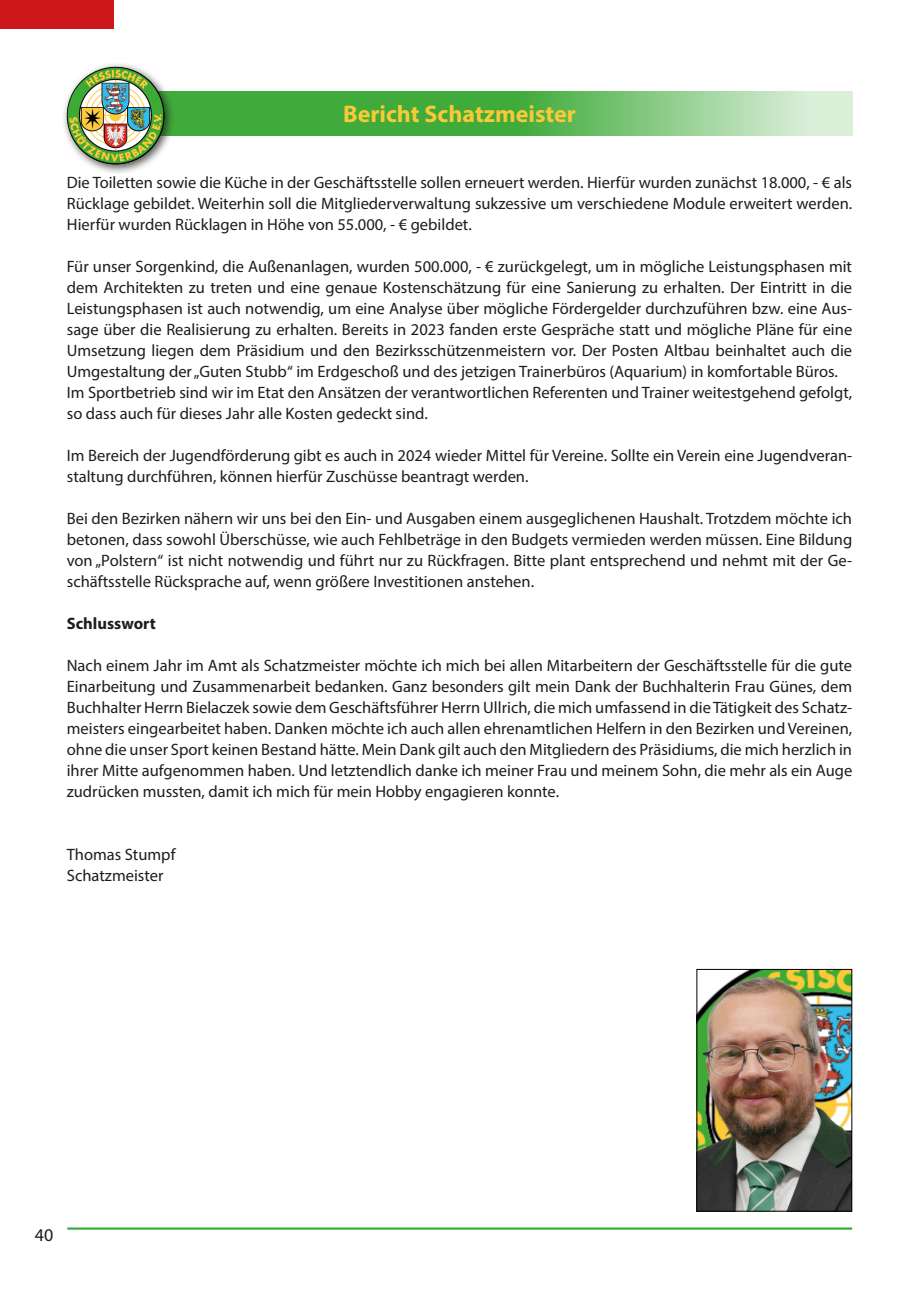
<style>
.page{position:relative;width:919px;height:1289px;background:#fff}
.page>*{position:absolute;margin:0;border:0;box-sizing:border-box;transform-origin:0 0}
.t1{font:700 24px "Myriad Pro";color:#f9c938}
.t2{font:18px "Myriad Pro";color:#1d1d1b}
.t3{font:16.5px/21px "Myriad Pro";color:#1d1d1b;text-align:justify}
.t4{font:700 16.5px "Myriad Pro";color:#1d1d1b}
</style>
<div class="page">
<svg style="left:175px;top:91px;width:677px;height:45px;background:#6abd66"></svg>
<div style="left:62px;top:62px;width:113px;height:113px;background:#1d1d1b;opacity:.75"></div>
<img style="left:67px;top:67px;width:98px;height:98px;border-radius:49px">
<hr style="left:67px;top:1227px;width:785px;height:2px;background:#40ab3b">
<div style="left:0;top:0;width:114px;height:29px;background:#cd171a"></div>
<img style="left:698px;top:971px;width:152px;height:238px">
<div style="left:696px;top:969px;width:156px;height:242px;border:1px solid #000"></div>
<p class="t1" style="left:343px;top:98px;width:234px">Bericht Schatzmeister</p>
<p class="t3" style="left:67px;top:171px;width:786px">Die Toiletten sowie die Küche in der Geschäftsstelle sollen erneuert werden. Hierfür wurden zunächst 18.000, - € als Rücklage gebildet. Weiterhin soll die Mitgliederverwaltung sukzessive um verschiedene Module erweitert werden.<br>Hierfür wurden Rücklagen in Höhe von 55.000, - € gebildet.</p>
<p class="t3" style="left:67px;top:255px;width:786px">Für unser Sorgenkind, die Außenanlagen, wurden 500.000, - € zurückgelegt, um in mögliche Leistungsphasen mit dem Architekten zu treten und eine genaue Kostenschätzung für eine Sanierung zu erhalten. Der Eintritt in die Leistungsphasen ist auch notwendig, um eine Analyse über mögliche Fördergelder durchzuführen bzw. eine Aus&shy;sage über die Realisierung zu erhalten. Bereits in 2023 fanden erste Gespräche statt und mögliche Pläne für eine Umsetzung liegen dem Präsidium und den Bezirksschützenmeistern vor. Der Posten Altbau beinhaltet auch die Umgestaltung der „Guten Stubb“ im Erdgeschoß und des jetzigen Trainerbüros (Aquarium) in komfortable Büros.</p>
<p class="t3" style="left:67px;top:381px;width:786px">Im Sportbetrieb sind wir im Etat den Ansätzen der verantwortlichen Referenten und Trainer weitestgehend gefolgt, so dass auch für dieses Jahr alle Kosten gedeckt sind.</p>
<p class="t3" style="left:67px;top:444px;width:786px">Im Bereich der Jugendförderung gibt es auch in 2024 wieder Mittel für Vereine. Sollte ein Verein eine Jugendveran&shy;staltung durchführen, können hierfür Zuschüsse beantragt werden.</p>
<p class="t3" style="left:67px;top:507px;width:786px">Bei den Bezirken nähern wir uns bei den Ein- und Ausgaben einem ausgeglichenen Haushalt. Trotzdem möchte ich betonen, dass sowohl Überschüsse, wie auch Fehlbeträge in den Budgets vermieden werden müssen. Eine Bildung von „Polstern“ ist nicht notwendig und führt nur zu Rückfragen. Bitte plant entsprechend und nehmt mit der Ge&shy;schäftsstelle Rücksprache auf, wenn größere Investitionen anstehen.</p>
<p class="t4" style="left:67px;top:612px;width:91px">Schlusswort</p>
<p class="t3" style="left:67px;top:654px;width:787px">Nach einem Jahr im Amt als Schatzmeister möchte ich mich bei allen Mitarbeitern der Geschäftsstelle für die gute Einarbeitung und Zusammenarbeit bedanken. Ganz besonders gilt mein Dank der Buchhalterin Frau Günes, dem Buchhalter Herrn Bielaczek sowie dem Geschäftsführer Herrn Ullrich, die mich umfassend in die Tätigkeit des Schatz&shy;meisters eingearbeitet haben. Danken möchte ich auch allen ehrenamtlichen Helfern in den Bezirken und Vereinen, ohne die unser Sport keinen Bestand hätte. Mein Dank gilt auch den Mitgliedern des Präsidiums, die mich herzlich in ihrer Mitte aufgenommen haben. Und letztendlich danke ich meiner Frau und meinem Sohn, die mehr als ein Auge zudrücken mussten, damit ich mich für mein Hobby engagieren konnte.</p>
<p class="t3" style="left:67px;top:843px;width:110px">Thomas Stumpf</p>
<p class="t3" style="left:67px;top:864px;width:98px">Schatzmeister</p>
<p class="t2" style="left:35px;top:1223px;width:20px">40</p>
</div>
